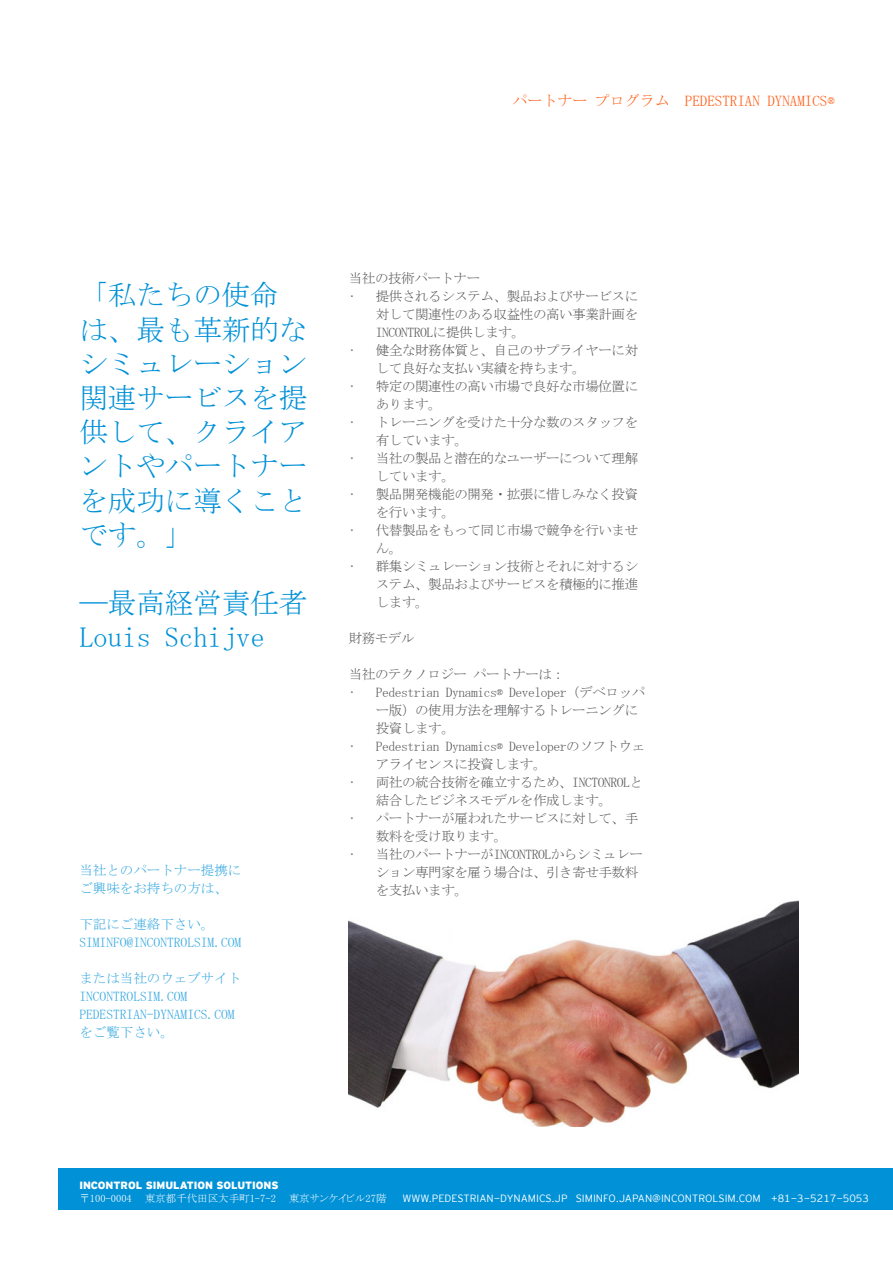
<style>
.page{position:relative;width:893px;height:1263px;background:#fff}
.page>*{position:absolute;margin:0;border:0;box-sizing:border-box;transform-origin:0 0}
.t1{font:28.5px/34.2px "MS Mincho";color:#0091d7}
.t2{font:15px "MS Mincho";color:#ff5c13}
.t3{font:13.5px/18px "MS Mincho";letter-spacing:-.03em;color:#57585a}
.t4{font:13.5px "MS Mincho";color:#33a7df}
.t5{font:10.5px "Interstate Mono Lgt";color:#fff}
.t6{font:10.5px/12.6px "MS P Mincho";color:#fff}
.s1{font-family:"Interstate Mono";font-weight:900}
</style>
<div class="page">
<img style="left:349px;top:901px;width:449px;height:225px">
<div style="left:58px;top:1169px;width:835px;height:41px;background:#0091d7"></div>
<p class="t2" style="left:512px;top:93px;width:324px">パートナー プログラム　PEDESTRIAN DYNAMICS®</p>
<p class="t1" style="left:79px;top:278px;width:229px">「私たちの使命は、最も革新的なシミュレーション関連サービスを提供して、クライアントやパートナーを成功に導くことです。」</p>
<p class="t1" style="left:79px;top:586px;width:229px">―最高経営責任者</p>
<p class="t1" style="left:79px;top:620px;width:187px">Louis Schijve</p>
<p class="t4" style="left:79px;top:864px;width:163px">当社とのパートナー提携に</p>
<p class="t4" style="left:79px;top:882px;width:150px">ご興味をお持ちの方は、</p>
<p class="t4" style="left:79px;top:918px;width:136px">下記にご連絡下さい。</p>
<p class="t4" style="left:79px;top:936px;width:163px">SIMINFO@INCONTROLSIM.COM</p>
<p class="t4" style="left:79px;top:972px;width:163px">または当社のウェブサイト</p>
<p class="t4" style="left:79px;top:990px;width:109px">INCONTROLSIM.COM</p>
<p class="t4" style="left:79px;top:1008px;width:170px">PEDESTRIAN-DYNAMICS.COM　</p>
<p class="t4" style="left:79px;top:1026px;width:96px">をご覧下さい。</p>
<p class="t3" style="left:349px;top:269px;width:133px">当社の技術パートナー</p>
<p class="t3" style="left:376px;top:287px;width:264px;text-align:justify;text-indent:-27px">• 提供されるシステム、製品およびサービスに対して関連性のある収益性の高い事業計画をINCONTROLに提供します。</p>
<p class="t3" style="left:376px;top:341px;width:264px;text-indent:-27px">• 健全な財務体質と、自己のサプライヤーに対して良好な支払い実績を持ちます。</p>
<p class="t3" style="left:376px;top:377px;width:264px;text-indent:-27px">• 特定の関連性の高い市場で良好な市場位置にあります。</p>
<p class="t3" style="left:376px;top:413px;width:264px;text-indent:-27px">• トレーニングを受けた十分な数のスタッフを有しています。</p>
<p class="t3" style="left:376px;top:449px;width:264px;text-indent:-27px">• 当社の製品と潜在的なユーザーについて理解しています。</p>
<p class="t3" style="left:376px;top:485px;width:264px;text-indent:-27px">• 製品開発機能の開発・拡張に惜しみなく投資を行います。</p>
<p class="t3" style="left:376px;top:521px;width:264px;text-indent:-27px">• 代替製品をもって同じ市場で競争を行いません。</p>
<p class="t3" style="left:376px;top:557px;width:264px;text-align:justify;text-indent:-27px">• 群集シミュレーション技術とそれに対するシステム、製品およびサービスを積極的に推進します。</p>
<p class="t3" style="left:349px;top:629px;width:67px">財務モデル</p>
<p class="t3" style="left:349px;top:665px;width:218px">当社のテクノロジー パートナーは：</p>
<p class="t3" style="left:376px;top:683px;width:271px;text-indent:-27px">• Pedestrian Dynamics® Developer（デベロッパー版）の使用方法を理解するトレーニングに投資します。</p>
<p class="t3" style="left:376px;top:737px;width:271px;text-indent:-27px">• Pedestrian Dynamics® Developerのソフトウェアライセンスに投資します。</p>
<p class="t3" style="left:349px;top:773px;width:296px;text-align:center">• 両社の統合技術を確立するため、INCTONROLと結合したビジネスモデルを作成します。</p>
<p class="t3" style="left:376px;top:809px;width:264px;text-indent:-27px">• パートナーが雇われたサービスに対して、手数料を受け取ります。</p>
<p class="t3" style="left:376px;top:845px;width:269px;text-indent:-27px">• 当社のパートナーがINCONTROLからシミュレーション専門家を雇う場合は、引き寄せ手数料を支払います。</p>
<p class="t6" style="left:79px;top:1179px;width:309px"><span class="s1">INCONTROL SIMULATION SOLUTIONS<br></span>〒100-0004 東京都千代田区大手町1-7-2 東京サンケイビル27階</p>
<p class="t5" style="left:402px;top:1192px;width:468px">WWW.PEDESTRIAN-DYNAMICS.JP SIMINFO.JAPAN@INCONTROLSIM.COM +81-3-5217-5053</p>
</div>
